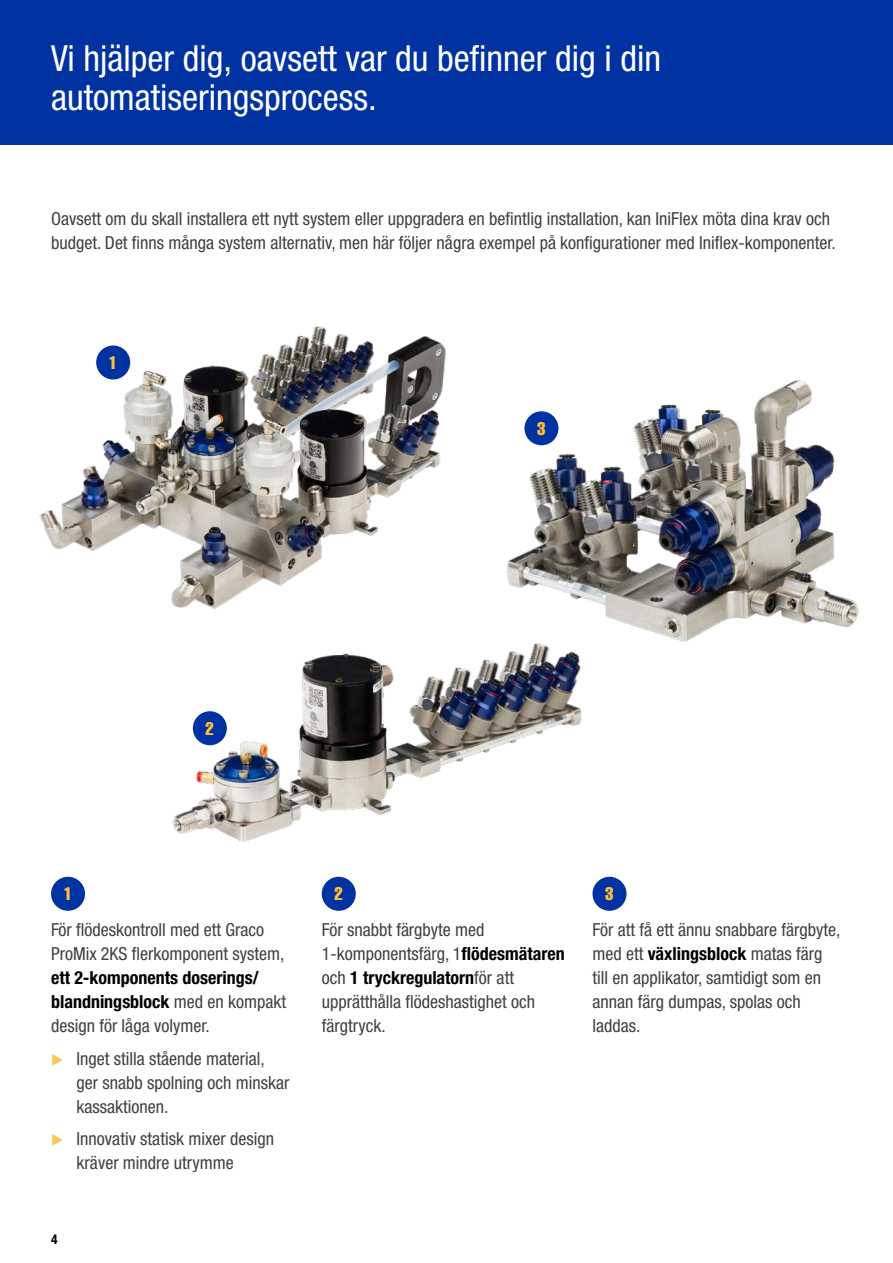
<style>
.page{position:relative;width:893px;height:1263px;background:#fff}
.page>*{position:absolute;margin:0;border:0;box-sizing:border-box;transform-origin:0 0}
.t1{font:condensed 36px/39px "Helvetica Neue LT Std";color:#fff}
.t2{font:condensed 18px/24px "Helvetica Neue LT Std";color:#414042}
.t3{font:700 condensed 18px/24px "Helvetica Neue LT Std";color:#000}
.t4{font:18px "Helvetica LT Std Comp";color:#ffbf3c}
.t5{font:700 condensed 13.5px "Helvetica Neue LT Std";color:#000}
.s1{font-weight:400;color:#414042}
.s2{font-weight:700;color:#000}
</style>
<div class="page">
<div style="left:0;top:0;width:893px;height:144px;background:#0033a1"></div>
<div style="left:51px;top:877px;width:34px;height:34px;background:#0033a1;border-radius:50%"></div>
<div style="left:322px;top:877px;width:34px;height:34px;background:#0033a1;border-radius:50%"></div>
<div style="left:592px;top:877px;width:34px;height:34px;background:#0033a1;border-radius:50%"></div>
<img style="left:39px;top:326px;width:407px;height:283px">
<img style="left:173px;top:643px;width:409px;height:198px">
<img style="left:506px;top:380px;width:353px;height:262px">
<h1 class="t1" style="left:51px;top:39px;width:612px">Vi hjälper dig, oavsett var du befinner dig i din automatiseringsprocess.</h1>
<p class="t2" style="left:51px;top:207px;width:786px">Oavsett om du skall installera ett nytt system eller uppgradera en befintlig installation, kan IniFlex möta dina krav och budget. Det finns många system alternativ, men här följer några exempel på konfigurationer med Iniflex-komponenter.</p>
<p class="t4" style="left:109px;top:351px;width:10px">1</p>
<p class="t4" style="left:205px;top:717px;width:10px">2</p>
<p class="t4" style="left:537px;top:417px;width:10px">3</p>
<p class="t4" style="left:64px;top:882px;width:10px">1</p>
<p class="t4" style="left:334px;top:882px;width:10px">2</p>
<p class="t4" style="left:605px;top:882px;width:10px">3</p>
<p class="t2" style="left:51px;top:918px;width:235px">För flödeskontroll med ett Graco<br>ProMix 2KS flerkomponent system,</p>
<p class="t3" style="left:51px;top:966px;width:237px">ett 2-komponents doserings/ blandningsblock <span class="s1">med en kompakt design för låga volymer.</span></p>
<p class="t2" style="left:77px;top:1046px;width:214px">Inget stilla stående material, ger snabb spolning och minskar kassaktionen.</p>
<p class="t2" style="left:77px;top:1127px;width:199px">Innovativ statisk mixer design kräver mindre utrymme</p>
<p class="t5" style="left:51px;top:1231px;width:8px">4</p>
<p class="t2" style="left:322px;top:918px;width:245px">För snabbt färgbyte med<br>1-komponentsfärg, 1<span class="s2">flödesmätaren </span>och <span class="s2">1 tryckregulatorn</span>för att upprätthålla flödeshastighet och färgtryck.</p>
<p class="t2" style="left:592px;top:918px;width:249px">För att få ett ännu snabbare färgbyte, med ett <span class="s2">växlingsblock</span> matas färg till en applikator, samtidigt som en annan färg dumpas, spolas och laddas.</p>
</div>
